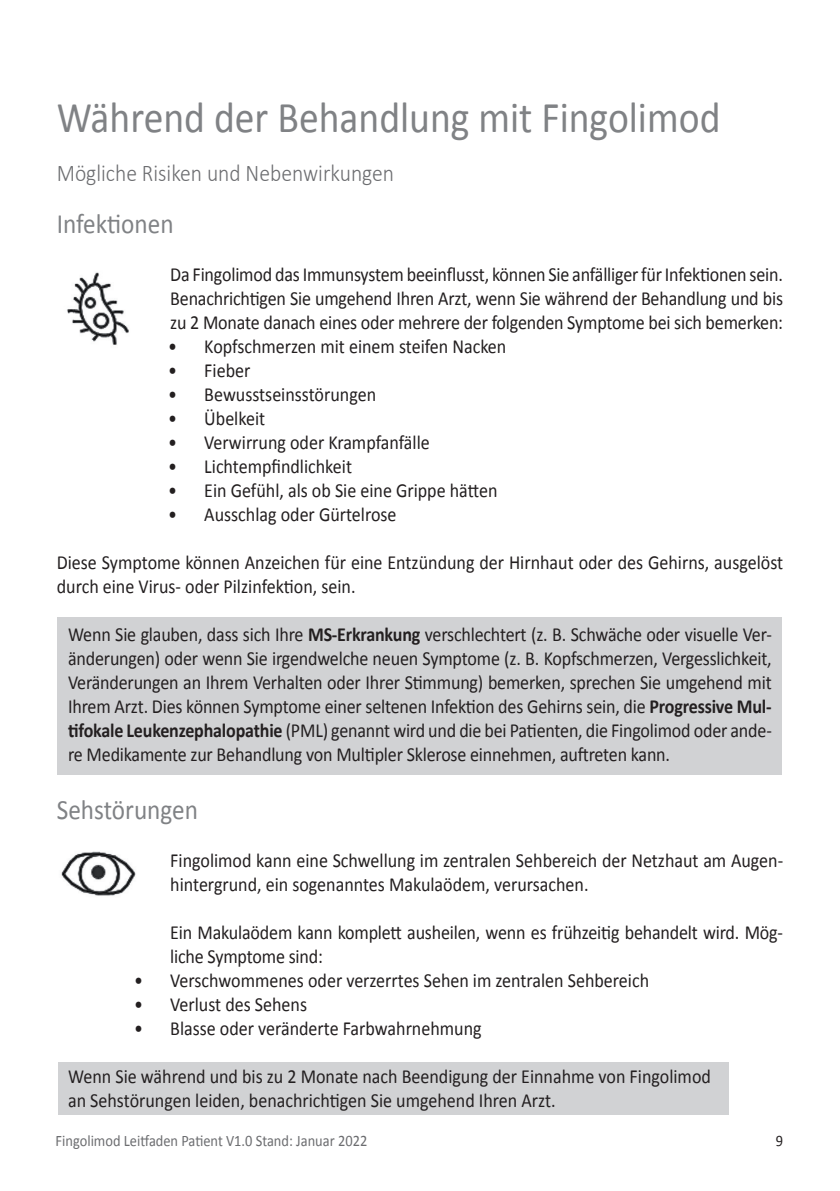
<style>
.page{position:relative;width:840px;height:1191px;background:#fff}
.page>*{position:absolute;margin:0;border:0;box-sizing:border-box;transform-origin:0 0}
.t1{font:44px "Calibri";color:#808285;scale:.9 1}
.t2{font:28px "Calibri";color:#808285;scale:.9 1}
.t3{font:300 24px "Calibri";color:#6c6d70;scale:.9 1}
.t4{font:20px/24px "Calibri";color:#231f20;scale:.9 1}
.t5{font:16px "Calibri";color:#6c6d70;scale:.9 1}
.t6{font:16px "Calibri";color:#231f20;scale:.9 1}
.s1{font-weight:700}
</style>
<div class="page">
<div style="left:58px;top:1061px;width:670px;height:53px;background:#d1d2d4"></div>
<div style="left:58px;top:617px;width:723px;height:158px;background:#d1d2d4"></div>
<img style="left:67px;top:272px;width:62px;height:73px">
<img style="left:61px;top:851px;width:75px;height:45px">
<h1 class="t1" style="left:57px;top:90px;width:738px">Während der Behandlung mit Fingolimod</h1>
<p class="t3" style="left:57px;top:159px;width:376px">Mögliche Risiken und Nebenwirkungen</p>
<h2 class="t2" style="left:57px;top:206px;width:131px">Infektionen</h2>
<p class="t4" style="left:170px;top:262px;width:682px;text-align:justify">Da Fingolimod das Immunsystem beeinflusst, können Sie anfälliger für Infektionen sein.<br>Benachrichtigen Sie umgehend Ihren Arzt, wenn Sie während der Behandlung und bis zu 2 Monate danach eines oder mehrere der folgenden Symptome bei sich bemerken:</p>
<p class="t4" style="left:168px;top:334px;width:377px">• Kopfschmerzen mit einem steifen Nacken</p>
<p class="t4" style="left:168px;top:358px;width:93px">• Fieber</p>
<p class="t4" style="left:168px;top:382px;width:232px">• Bewusstseinsstörungen</p>
<p class="t4" style="left:168px;top:406px;width:109px">• Übelkeit</p>
<p class="t4" style="left:168px;top:430px;width:292px">• Verwirrung oder Krampfanfälle</p>
<p class="t4" style="left:168px;top:454px;width:205px">• Lichtempfindlichkeit</p>
<p class="t4" style="left:168px;top:478px;width:367px">• Ein Gefühl, als ob Sie eine Grippe hätten</p>
<p class="t4" style="left:168px;top:502px;width:255px">• Ausschlag oder Gürtelrose</p>
<p class="t4" style="left:57px;top:550px;width:808px">Diese Symptome können Anzeichen für eine Entzündung der Hirnhaut oder des Gehirns, ausgelöst durch eine Virus- oder Pilzinfektion, sein.</p>
<p class="t4" style="left:68px;top:622px;width:783px;text-align:justify">Wenn Sie glauben, dass sich Ihre <span class="s1">MS-Erkrankung</span> verschlechtert (z. B. Schwäche oder visuelle Ver&shy;änderungen) oder wenn Sie irgendwelche neuen Symptome (z. B. Kopfschmerzen, Vergesslichkeit, Veränderungen an Ihrem Verhalten oder Ihrer Stimmung) bemerken, sprechen Sie umgehend mit Ihrem Arzt. Dies können Symptome einer seltenen Infektion des Gehirns sein, die <span class="s1">Progressive Mul&shy;tifokale Leukenzephalopathie</span> (PML) genannt wird und die bei Patienten, die Fingolimod oder ande&shy;re Medikamente zur Behandlung von Multipler Sklerose einnehmen, auftreten kann.</p>
<h2 class="t2" style="left:57px;top:792px;width:158px">Sehstörungen</h2>
<p class="t4" style="left:170px;top:848px;width:682px">Fingolimod kann eine Schwellung im zentralen Sehbereich der Netzhaut am Augen&shy;hintergrund, ein sogenanntes Makulaödem, verursachen.</p>
<p class="t4" style="left:170px;top:920px;width:682px">Ein Makulaödem kann komplett ausheilen, wenn es frühzeitig behandelt wird. Mög&shy;liche Symptome sind:</p>
<p class="t4" style="left:134px;top:968px;width:573px">• Verschwommenes oder verzerrtes Sehen im zentralen Sehbereich</p>
<p class="t4" style="left:134px;top:992px;width:193px">• Verlust des Sehens</p>
<p class="t4" style="left:134px;top:1016px;width:387px">• Blasse oder veränderte Farbwahrnehmung</p>
<p class="t4" style="left:68px;top:1064px;width:715px">Wenn Sie während und bis zu 2 Monate nach Beendigung der Einnahme von Fingolimod an Sehstörungen leiden, benachrichtigen Sie umgehend Ihren Arzt.</p>
<p class="t5" style="left:56px;top:1130px;width:347px">Fingolimod Leitfaden Patient V1.0 Stand: Januar 2022</p>
<p class="t6" style="left:775px;top:1130px;width:10px">9</p>
</div>
